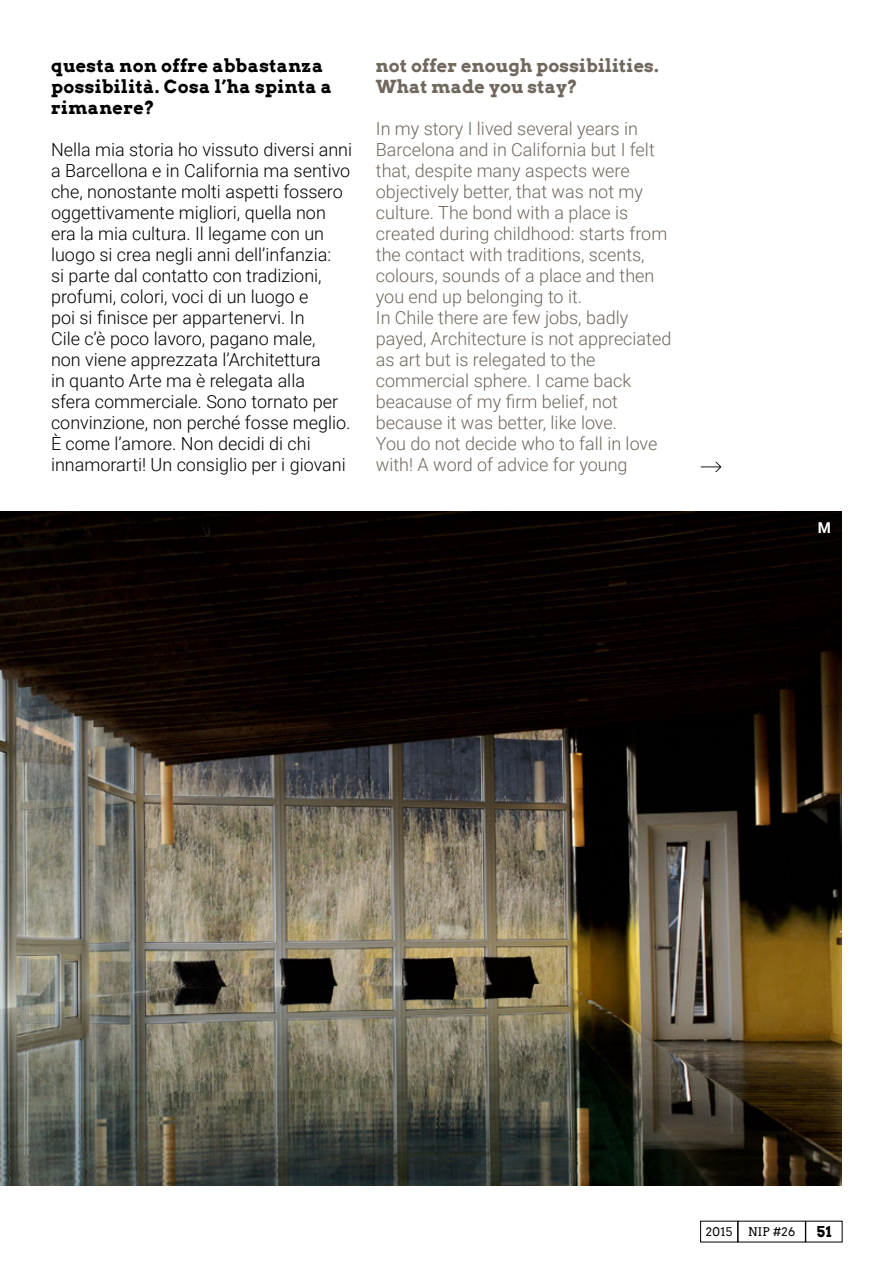
<style>
.page{position:relative;width:893px;height:1263px;background:#fff}
.page>*{position:absolute;margin:0;border:0;box-sizing:border-box;transform-origin:0 0}
.t1{font:300 18px/21px "Roboto";color:#000}
.t2{font:300 18px/21px "Roboto";color:#70675d}
.t3{font:700 18px/21px "Arvo";letter-spacing:.02em;color:#000}
.t4{font:700 18px/21px "Arvo";letter-spacing:.01em;color:#70675d}
.t5{font:700 15px "Arvo";color:#000}
.t6{font:700 15px "Roboto";color:#fff}
.t7{font:12px "Arvo";letter-spacing:.025em;color:#000}
</style>
<div class="page">
<div style="left:700px;top:1221px;width:38px;height:21px;border:1px solid #000"></div>
<svg style="left:701px;top:462px;width:20px;height:10px"></svg>
<img style="left:0;top:511px;width:842px;height:674px">
<p class="t3" style="left:51px;top:55px;width:283px">questa non offre abbastanza possibilità. Cosa l’ha spinta a rimanere?</p>
<p class="t1" style="left:51px;top:138px;width:303px">Nella mia storia ho vissuto diversi anni a Barcellona e in California ma sentivo che, nonostante molti aspetti fossero oggettivamente migliori, quella non era la mia cultura. Il legame con un luogo si crea negli anni dell’infanzia:<br>si parte dal contatto con tradizioni, profumi, colori, voci di un luogo e<br>poi si finisce per appartenervi. In<br>Cile c’è poco lavoro, pagano male,<br>non viene apprezzata l’Architettura<br>in quanto Arte ma è relegata alla<br>sfera commerciale. Sono tornato per convinzione, non perché fosse meglio.<br>È come l’amore. Non decidi di chi innamorarti! Un consiglio per i giovani</p>
<p class="t4" style="left:376px;top:55px;width:284px">not offer enough possibilities.<br>What made you stay?</p>
<p class="t2" style="left:376px;top:118px;width:297px">In my story I lived several years in Barcelona and in California but I felt that, despite many aspects were objectively better, that was not my culture. The bond with a place is created during childhood: starts from the contact with traditions, scents, colours, sounds of a place and then you end up belonging to it.<br>In Chile there are few jobs, badly payed, Architecture is not appreciated as art but is relegated to the commercial sphere. I came back beacause of my firm belief, not because it was better, like love.<br>You do not decide who to fall in love with! A word of advice for young</p>
<p class="t6" style="left:818px;top:517px;width:15px">M</p>
<p class="t7" style="left:706px;top:1224px;width:28px">2015</p>
<p class="t7" style="left:748px;top:1224px;width:49px">NIP #26</p>
<p class="t5" style="left:816px;top:1222px;width:17px">51</p>
</div>
